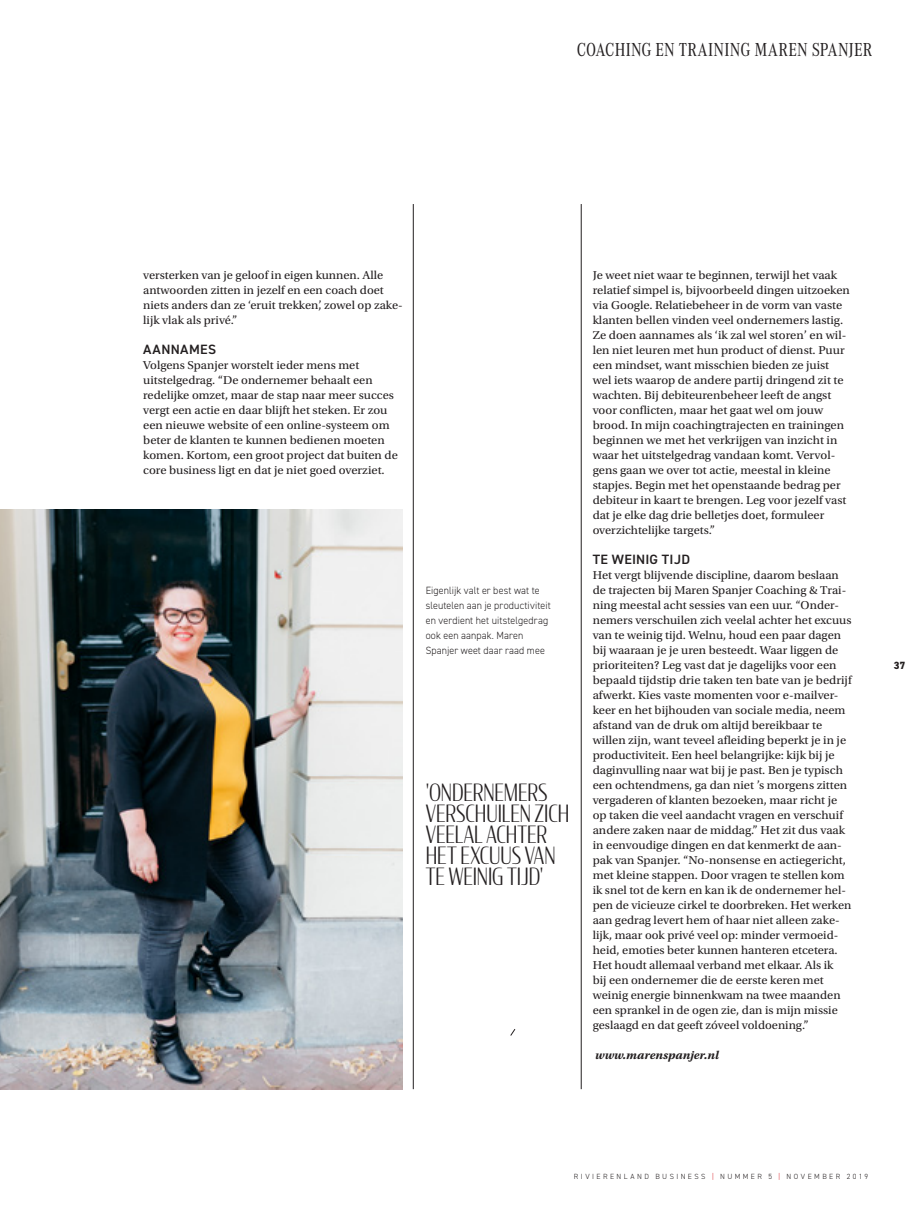
<style>
.page{position:relative;width:915px;height:1212px;background:#fff}
.page>*{position:absolute;margin:0;border:0;box-sizing:border-box;transform-origin:0 0}
.streamer_condor{font:300 23.55px/21px "Condor Cond";letter-spacing:-.005em;color:#231f20;scale:.95 1}
.t1{font:19.5px "Corporate A Cond Pro";letter-spacing:.01em;color:#231f20}
.tussenkop_dinn{font:600 13.5px "DIN2014";letter-spacing:.025em;color:#231f20;scale:1.04 1}
.platte_tekst{font:12px/15px "Utopia Std";color:#231f20;scale:1.04 1}
.platte_tekst-2{font:12px/15px "Utopia Std";color:#231f20;scale:1.05 1}
.platte_tekst-3{font:italic 700 12px "Utopia Std";color:#231f20;scale:1.04 1}
.fotbijschrift_dinn{font:300 10.5px/15px "DIN2014";letter-spacing:.01em;color:#231f20;scale:.95 1}
.t2{font:800 10.5px "DIN2014";color:#231f20}
.t3{font:300 7.5px "DIN2014";letter-spacing:.325em;color:#231f20}
.s1{color:#d81c23}
</style>
<div class="page">
<img style="left:0;top:509px;width:402px;height:580px">
<svg style="left:510px;top:1029px;width:6px;height:7px"></svg>
<hr style="left:413px;top:204px;width:1px;height:885px;background:#231f20">
<hr style="left:580px;top:204px;width:1px;height:885px;background:#231f20">
<p class="t1" style="left:576px;top:36px;width:297px">COACHING EN TRAINING MAREN SPANJER</p>
<p class="platte_tekst" style="left:143px;top:268px;width:251px">versterken van je geloof in eigen kunnen. Alle antwoorden zitten in jezelf en een coach doet niets anders dan ze ‘eruit trekken’, zowel op zake&shy;lijk vlak als privé.”</p>
<p class="tussenkop_dinn" style="left:143px;top:340px;width:71px">AANNAMES</p>
<p class="platte_tekst" style="left:143px;top:358px;width:246px">Volgens Spanjer worstelt ieder mens met uitstelgedrag. “De ondernemer behaalt een redelijke omzet, maar de stap naar meer succes vergt een actie en daar blijft het steken. Er zou een nieuwe website of een online-systeem om beter de klanten te kunnen bedienen moeten komen. Kortom, een groot project dat buiten de core business ligt en dat je niet goed overziet.</p>
<p class="fotbijschrift_dinn" style="left:425px;top:583px;width:133px">Eigenlijk valt er best wat te sleutelen aan je productiviteit en verdient het uitstelgedrag ook een aanpak. Maren<br>Spanjer weet daar raad mee</p>
<p class="streamer_condor" style="left:425px;top:781px;width:153px">'ONDERNEMERS<br>VERSCHUILEN ZICH<br>VEELAL ACHTER<br>HET EXCUUS VAN<br>TE WEINIG TIJD'</p>
<p class="platte_tekst-2" style="left:592px;top:268px;width:246px">Je weet niet waar te beginnen, terwijl het vaak relatief simpel is, bijvoorbeeld dingen uitzoeken via Google. Relatiebeheer in de vorm van vaste klanten bellen vinden veel ondernemers lastig.<br>Ze doen aannames als ‘ik zal wel storen’ en wil&shy;len niet leuren met hun product of dienst. Puur een mindset, want misschien bieden ze juist wel iets waarop de andere partij dringend zit te wachten. Bij debiteurenbeheer leeft de angst voor conflicten, maar het gaat wel om jouw brood. In mijn coachingtrajecten en trainingen beginnen we met het verkrijgen van inzicht in waar het uitstelgedrag vandaan komt. Vervol&shy;gens gaan we over tot actie, meestal in kleine stapjes. Begin met het openstaande bedrag per debiteur in kaart te brengen. Leg voor jezelf vast dat je elke dag drie belletjes doet, formuleer overzichtelijke targets.”</p>
<p class="tussenkop_dinn" style="left:592px;top:550px;width:95px">TE WEINIG TIJD</p>
<p class="platte_tekst" style="left:592px;top:568px;width:250px">Het vergt blijvende discipline, daarom beslaan de trajecten bij Maren Spanjer Coaching &amp; Trai&shy;ning meestal acht sessies van een uur. “Onder&shy;nemers verschuilen zich veelal achter het excuus van te weinig tijd. Welnu, houd een paar dagen bij waaraan je je uren besteedt. Waar liggen de prioriteiten? Leg vast dat je dagelijks voor een bepaald tijdstip drie taken ten bate van je bedrijf afwerkt. Kies vaste momenten voor e-mailver&shy;keer en het bijhouden van sociale media, neem afstand van de druk om altijd bereikbaar te willen zijn, want teveel afleiding beperkt je in je productiviteit. Een heel belangrijke: kijk bij je daginvulling naar wat bij je past. Ben je typisch een ochtendmens, ga dan niet ’s morgens zitten vergaderen of klanten bezoeken, maar richt je op taken die veel aandacht vragen en verschuif andere zaken naar de middag.” Het zit dus vaak in eenvoudige dingen en dat kenmerkt de aan&shy;pak van Spanjer. “No-nonsense en actiegericht, met kleine stappen. Door vragen te stellen kom ik snel tot de kern en kan ik de ondernemer hel&shy;pen de vicieuze cirkel te doorbreken. Het werken aan gedrag levert hem of haar niet alleen zake&shy;lijk, maar ook privé veel op: minder vermoeid&shy;heid, emoties beter kunnen hanteren etcetera.<br>Het houdt allemaal verband met elkaar. Als ik<br>bij een ondernemer die de eerste keren met weinig energie binnenkwam na twee maanden een sprankel in de ogen zie, dan is mijn missie geslaagd en dat geeft zóveel voldoening.”</p>
<p class="platte_tekst-3" style="left:595px;top:1048px;width:120px">www.marenspanjer.nl</p>
<p class="t2" style="left:893px;top:658px;width:13px">37</p>
<p class="t3" style="left:573px;top:1172px;width:296px">RIVIERENLAND BUSINESS <span class="s1">|</span> NUMMER 5 <span class="s1">|</span> NOVEMBER 2019</p>
</div>
